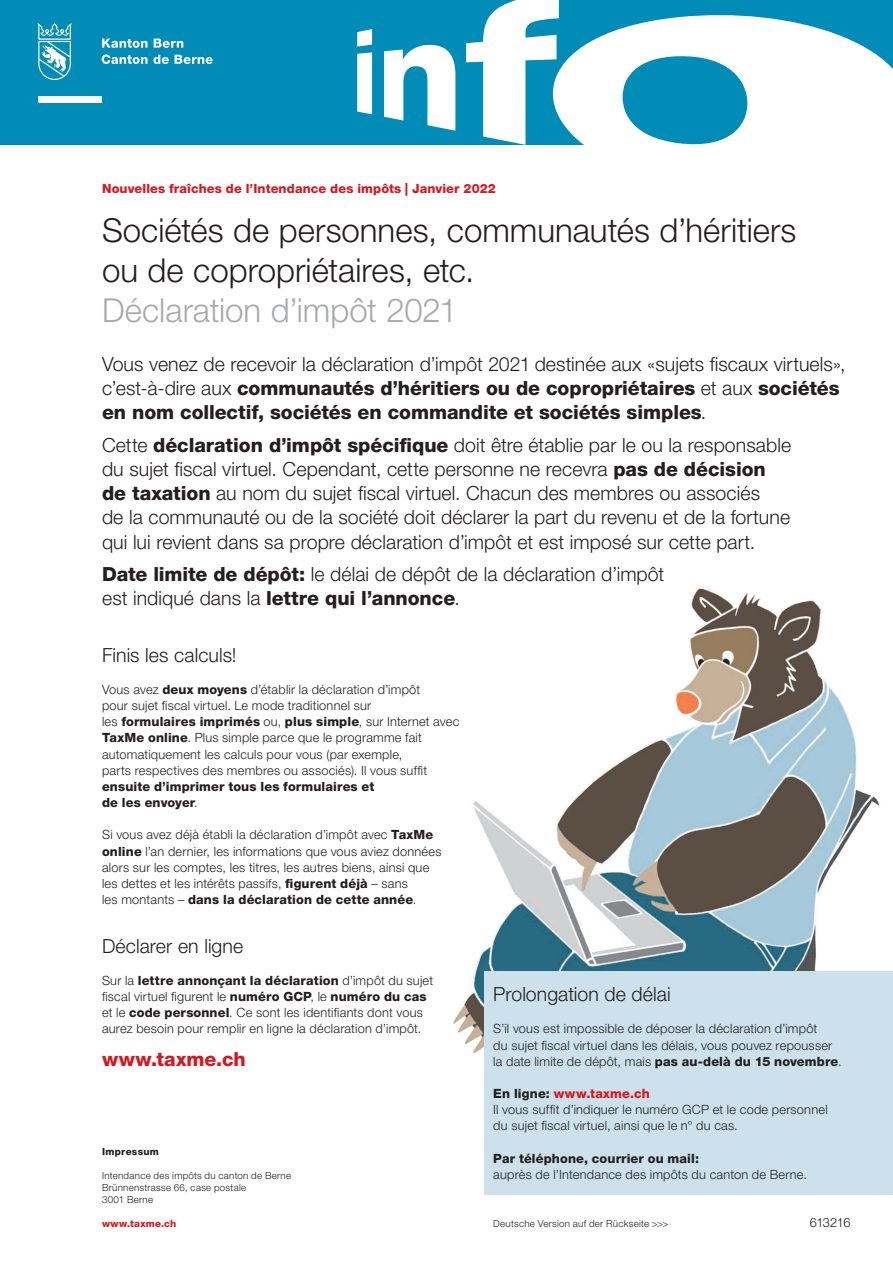
<style>
.page{position:relative;width:893px;height:1263px;background:#fff}
.page>*{position:absolute;margin:0;border:0;box-sizing:border-box;transform-origin:0 0}
.H_22pt{font:300 33px/40.3px "Helvetica Neue LT Std";color:#231f20}
.H_13pt{font:300 19.5px/24.3px "Helvetica Neue LT Std";letter-spacing:.005em;color:#231f20}
.H_13pt-2{font:800 19.5px/24.3px "Helvetica Neue LT Std";letter-spacing:-.005em;color:#231f20}
.H_13pt-3{font:800 19.5px "Helvetica Neue LT Std";color:#d7171f}
.Lauftext_8_5pt_Flatt{font:300 12.75px/16.2px "Helvetica Neue LT Std";letter-spacing:.02em;color:#231f20}
.Lauftext_8_5pt_Flatt-2{font:800 12.75px "Helvetica Neue LT Std";letter-spacing:.01em;color:#d7171f}
.Lauftext_6_5pt{font:300 9.75px "Helvetica Neue LT Std";letter-spacing:.025em;color:#231f20}
.t1{font:800 9.75px "Helvetica Neue LT Std";letter-spacing:.025em;color:#d7171f}
.Lauftext_6_5pt-2{font:800 9.75px "Helvetica Neue LT Std";letter-spacing:.03em;color:#231f20}
.s1{color:#a8a9ad}
.s2{font-weight:300}
.s3{font-weight:800}
.s4{color:#231f20}
</style>
<div class="page">
<div style="left:0;top:0;width:893px;height:145px;background:#008cb7"></div>
<div style="left:38px;top:96px;width:64px;height:7px;background:#fff"></div>
<svg style="left:38px;top:23px;width:34px;height:57px"></svg>
<svg style="left:102px;top:39px;width:46px;height:9px"></svg>
<svg style="left:154px;top:38px;width:29px;height:10px"></svg>
<svg style="left:102px;top:54px;width:67px;height:10px"></svg>
<svg style="left:175px;top:55px;width:38px;height:9px"></svg>
<svg style="left:357px;top:29px;width:15px;height:85px"></svg>
<svg style="left:384px;top:44px;width:71px;height:87px"></svg>
<svg style="left:466px;top:0;width:93px;height:145px"></svg>
<svg style="left:553px;top:5px;width:340px;height:140px;fill:#fff"></svg>
<img style="left:453px;top:588px;width:427px;height:494px">
<div style="left:485px;top:971px;width:408px;height:224px;background:#cce1eb"></div>
<p class="Lauftext_8_5pt_Flatt-2" style="left:102px;top:181px;width:395px">Nouvelles fraîches de l’Intendance des impôts | Janvier 2022</p>
<h1 class="H_22pt" style="left:102px;top:209px;width:696px">Sociétés de personnes, communautés d’héritiers ou de copropriétaires, etc.<br><span class="s1">Déclaration d’impôt 2021</span></h1>
<h3 class="H_13pt-2" style="left:102px;top:352px;width:745px"><span class="s2">Vous venez de recevoir la déclaration d’impôt 2021 destinée aux «sujets fiscaux virtuels», c’est-à-dire aux</span> communautés d’héritiers ou de copropriétaires <span class="s2">et aux</span> sociétés en nom collectif, sociétés en commandite et sociétés simples<span class="s2">.</span></h3>
<h3 class="H_13pt" style="left:102px;top:432px;width:691px">Cette <span class="s3">déclaration d’impôt spécifique</span> doit être établie par le ou la responsable du sujet fiscal virtuel. Cependant, cette personne ne recevra <span class="s3">pas de décision de taxation</span> au nom du sujet fiscal virtuel. Chacun des membres ou associés<br>de la communauté ou de la société doit déclarer la part du revenu et de la fortune qui lui revient dans sa propre déclaration d’impôt et est imposé sur cette part.</h3>
<h3 class="H_13pt" style="left:102px;top:561px;width:564px"><span class="s3">Date limite de dépôt:</span> le délai de dépôt de la déclaration d’impôt est indiqué dans la <span class="s3">lettre qui l’annonce</span>.</h3>
<h3 class="H_13pt" style="left:102px;top:642px;width:136px">Finis les calculs!</h3>
<p class="Lauftext_8_5pt_Flatt" style="left:102px;top:681px;width:359px">Vous avez <span class="s3">deux moyens</span> d’établir la déclaration d’impôt<br>pour sujet fiscal virtuel. Le mode traditionnel sur<br>les <span class="s3">formulaires imprimés</span> ou, <span class="s3">plus simple</span>, sur Internet avec <span class="s3">TaxMe online</span>. Plus simple parce que le programme fait automatiquement les calculs pour vous (par exemple,<br>parts respectives des membres ou associés). Il vous suffit <span class="s3">ensuite d’imprimer tous les formulaires et<br>de les envoyer</span>.</p>
<p class="Lauftext_8_5pt_Flatt" style="left:102px;top:826px;width:341px">Si vous avez déjà établi la déclaration d’impôt avec <span class="s3">TaxMe online</span> l’an dernier, les informations que vous aviez données alors sur les comptes, les titres, les autres biens, ainsi que les dettes et les intérêts passifs, <span class="s3">figurent déjà</span> – sans<br>les montants – <span class="s3">dans la déclaration de cette année</span>.</p>
<h3 class="H_13pt" style="left:102px;top:933px;width:143px">Déclarer en ligne</h3>
<p class="Lauftext_8_5pt_Flatt" style="left:102px;top:972px;width:333px">Sur la <span class="s3">lettre annonçant la déclaration</span> d’impôt du sujet fiscal virtuel figurent le <span class="s3">numéro GCP</span>, le <span class="s3">numéro du cas </span>et le <span class="s3">code personnel</span>. Ce sont les identifiants dont vous aurez besoin pour remplir en ligne la déclaration d’impôt.</p>
<h3 class="H_13pt-3" style="left:102px;top:1047px;width:145px">www.taxme.ch</h3>
<h3 class="H_13pt" style="left:493px;top:981px;width:179px">Prolongation de délai</h3>
<p class="Lauftext_8_5pt_Flatt" style="left:493px;top:1020px;width:350px">S’il vous est impossible de déposer la déclaration d’impôt<br>du sujet fiscal virtuel dans les délais, vous pouvez repousser la date limite de dépôt, mais <span class="s3">pas au-delà du 15 novembre</span>.</p>
<p class="Lauftext_8_5pt_Flatt-2" style="left:493px;top:1086px;width:158px"><span class="s4">En ligne:</span> www.taxme.ch</p>
<p class="Lauftext_8_5pt_Flatt" style="left:493px;top:1101px;width:336px">Il vous suffit d’indiquer le numéro GCP et le code personnel du sujet fiscal virtuel, ainsi que le n° du cas.</p>
<p class="Lauftext_8_5pt_Flatt" style="left:493px;top:1150px;width:315px"><span class="s3">Par téléphone, courrier ou mail:<br></span>auprès de l’Intendance des impôts du canton de Berne.</p>
<p class="Lauftext_6_5pt-2" style="left:102px;top:1145px;width:58px">Impressum</p>
<p class="Lauftext_6_5pt" style="left:102px;top:1169px;width:191px">Intendance des impôts du canton de Berne</p>
<p class="Lauftext_6_5pt" style="left:102px;top:1181px;width:146px">Brünnenstrasse 66, case postale</p>
<p class="Lauftext_6_5pt" style="left:102px;top:1193px;width:53px">3001 Berne</p>
<p class="t1" style="left:102px;top:1218px;width:76px">www.taxme.ch</p>
<p class="Lauftext_8_5pt_Flatt" style="left:810px;top:1214px;width:42px">613216</p>
<p class="Lauftext_6_5pt" style="left:493px;top:1218px;width:177px">Deutsche Version auf der Rückseite &gt;&gt;&gt;</p>
</div>
